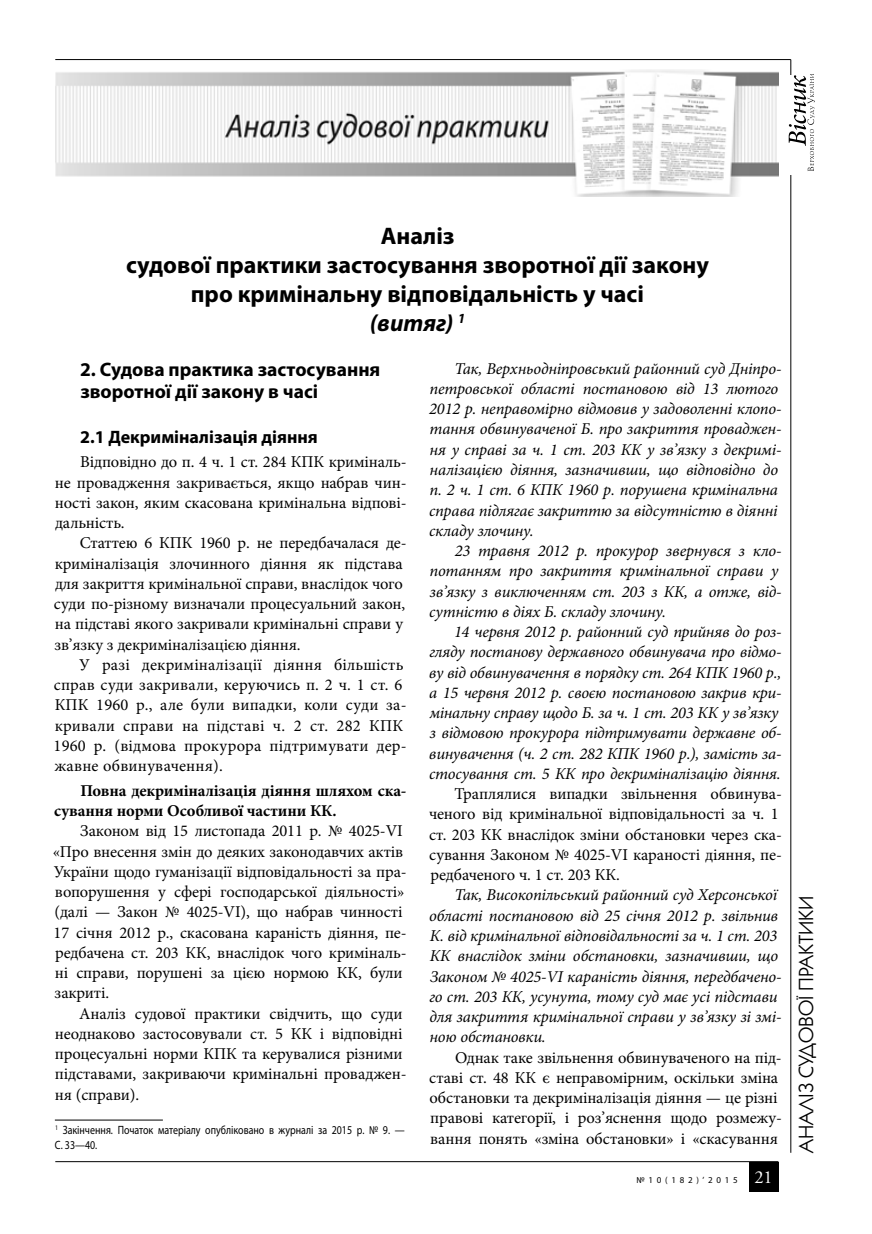
<style>
.page{position:relative;width:872px;height:1234px;background:#fff}
.page>*{position:absolute;margin:0;border:0;box-sizing:border-box;transform-origin:0 0}
.t1{font:700 24px/28.8px "Myriad Pro";color:#000;text-align:center}
.t2{font:20.7px "Kabel C";color:#000}
.t3{font:700 19.5px/22.4px "Myriad Pro";color:#000}
.t4{font:18.3px "Adobe Garamond Pro";color:#fff}
.t5{font:700 18px "Myriad Pro";color:#000}
.t6{font:16.5px/20.2px "Minion Pro";letter-spacing:-.01em;color:#000}
.t7{font:italic 16.5px/20.2px "Minion Pro";letter-spacing:-.015em;color:#000}
.t8{font:16.5px/20.2px "Minion Pro";letter-spacing:.01em;color:#000}
.t9{font:700 16.5px/20.2px "Minion Pro";letter-spacing:-.01em;color:#000}
.t10{font:12px/14.4px "Myriad Pro";color:#000;scale:.83 1}
.t11{font:9px "Myriad Pro";letter-spacing:.41em;color:#000}
.s1{font-style:italic}
</style>
<div class="page">
<hr style="left:55px;top:59px;width:736px;height:1px;background:#000">
<hr style="left:790px;top:60px;width:1px;height:1092px;background:#000">
<hr style="left:55px;top:1161px;width:723px;height:1px;background:#000">
<div style="left:748px;top:1161px;width:30px;height:30px;background:#000"></div>
<div style="left:786px;top:76px;width:22px;height:99px;background:#fff"></div>
<svg style="left:788px;top:74px;width:26px;height:97px"></svg>
<img style="left:55px;top:70px;width:723px;height:127px">
<hr style="left:55px;top:1119px;width:108px;height:1px;background:#000">
<h1 class="t1" style="left:126px;top:221px;width:584px">Аналіз<br>судової практики застосування зворотної дії закону про кримінальну відповідальність у часі<br><span class="s1">(витяг)</span> <sup>1</sup></h1>
<p class="t3" style="left:80px;top:357px;width:302px">2. Судова практика застосування зворотної дії закону в часі</p>
<p class="t5" style="left:80px;top:425px;width:239px">2.1 Декриміналізація діяння</p>
<p class="t6" style="left:55px;top:452px;width:353px;text-align:justify;text-indent:25px">Відповідно до п. 4 ч. 1 ст. 284 КПК криміналь&shy;не провадження закривається, якщо набрав чин&shy;ності закон, яким скасована кримінальна відпові&shy;дальність.<sup>1</sup></p>
<p class="t6" style="left:54px;top:533px;width:354px;text-indent:26px">Статтею 6 КПК 1960 р. не передбачалася де&shy;криміналізація злочинного діяння як підстава для закриття кримінальної справи, внаслідок чого суди по-різному визначали процесуальний закон, на підставі якого закривали кримінальні справи у зв’язку з декриміналізацією діяння.</p>
<p class="t8" style="left:54px;top:654px;width:354px;text-indent:26px">У разі декриміналізації діяння більшість справ суди закривали, керуючись п. 2 ч. 1 ст. 6<br>КПК 1960 р., але були випадки, коли суди за&shy;кривали справи на підставі ч. 2 ст. 282 КПК 1960 р. (відмова прокурора підтримувати дер&shy;жавне обвинувачення).</p>
<p class="t9" style="left:54px;top:780px;width:354px;text-indent:26px">Повна декриміналізація діяння шляхом ска&shy;сування норми Особливої частини КК.</p>
<p class="t6" style="left:53px;top:820px;width:355px;text-indent:28px">Законом від 15 листопада 2011 р. № 4025-VI «Про внесення змін до деяких законодавчих актів України щодо гуманізації відповідальності за пра&shy;вопорушення у сфері господарської діяльності» (далі — Закон № 4025-VI), що набрав чинності 17 січня 2012 р., скасована караність діяння, пе&shy;редбачена ст. 203 КК, внаслідок чого криміналь&shy;ні справи, порушені за цією нормою КК, були закриті.</p>
<p class="t6" style="left:55px;top:1003px;width:353px;text-indent:24px">Аналіз судової практики свідчить, що суди неоднаково застосовували ст. 5 КК і відповідні процесуальні норми КПК та керувалися різними підставами, закриваючи кримінальні проваджен&shy;ня (справи).</p>
<p class="t10" style="left:55px;top:1122px;width:423px"><sup>1</sup> Закінчення. Початок матеріалу опубліковано в журналі за 2015 р. № 9. —<br>С. 33—40.</p>
<p class="t7" style="left:429px;top:358px;width:354px;text-indent:25px">Так, Верхньодніпровський районний суд Дніпро&shy;петровської області постановою від 13 лютого 2012 р. неправомірно відмовив у задоволенні клопо&shy;тання обвинуваченої Б. про закриття проваджен&shy;ня у справі за ч. 1 ст. 203 КК у зв’язку з декримі&shy;налізацією діяння, зазначивши, що відповідно до п. 2 ч. 1 ст. 6 КПК 1960 р. порушена кримінальна справа підлягає закриттю за відсутністю в діянні складу злочину.</p>
<p class="t7" style="left:429px;top:540px;width:354px;text-indent:26px">23 травня 2012 р. прокурор звернувся з кло&shy;потанням про закриття кримінальної справи у зв’язку з виключенням ст. 203 з КК, а отже, від&shy;сутністю в діях Б. складу злочину.</p>
<p class="t7" style="left:429px;top:621px;width:354px;text-indent:25px">14 червня 2012 р. районний суд прийняв до роз&shy;гляду постанову державного обвинувача про відмо&shy;ву від обвинувачення в порядку ст. 264 КПК 1960 р., а 15 червня 2012 р. своєю постановою закрив кри&shy;мінальну справу щодо Б. за ч. 1 ст. 203 КК у зв’язку з відмовою прокурора підтримувати державне об&shy;винувачення (ч. 2 ст. 282 КПК 1960 р.), замість за&shy;стосування ст. 5 КК про декриміналізацію діяння.</p>
<p class="t6" style="left:429px;top:783px;width:354px;text-indent:26px">Траплялися випадки звільнення обвинува&shy;ченого від кримінальної відповідальності за ч. 1 ст. 203 КК внаслідок зміни обстановки через ска&shy;сування Законом № 4025-VI караності діяння, пе&shy;редбаченого ч. 1 ст. 203 КК.</p>
<p class="t7" style="left:429px;top:884px;width:354px;text-indent:25px">Так, Високопільський районний суд Херсонської області постановою від 25 січня 2012 р. звільнив К. від кримінальної відповідальності за ч. 1 ст. 203<br>КК внаслідок зміни обстановки, зазначивши, що Законом № 4025-VI караність діяння, передбачено&shy;го ст. 203 КК, усунута, тому суд має усі підстави для закриття кримінальної справи у зв’язку зі змі&shy;ною обстановки.</p>
<p class="t6" style="left:429px;top:1046px;width:354px;text-indent:26px">Однак таке звільнення обвинуваченого на під&shy;ставі ст. 48 КК є неправомірним, оскільки зміна обстановки та декриміналізація діяння — це різні правові категорії, і роз’яснення щодо розмежу&shy;вання понять «зміна обстановки» і «скасування</p>
<p class="t11" style="left:636px;top:1173px;width:103px">№10(182)’2015</p>
<p class="t4" style="left:754px;top:1166px;width:20px">21</p>
<p class="t2" style="left:794px;top:1152px;width:259px;rotate:-90deg">Аналіз судової практики</p>
</div>
